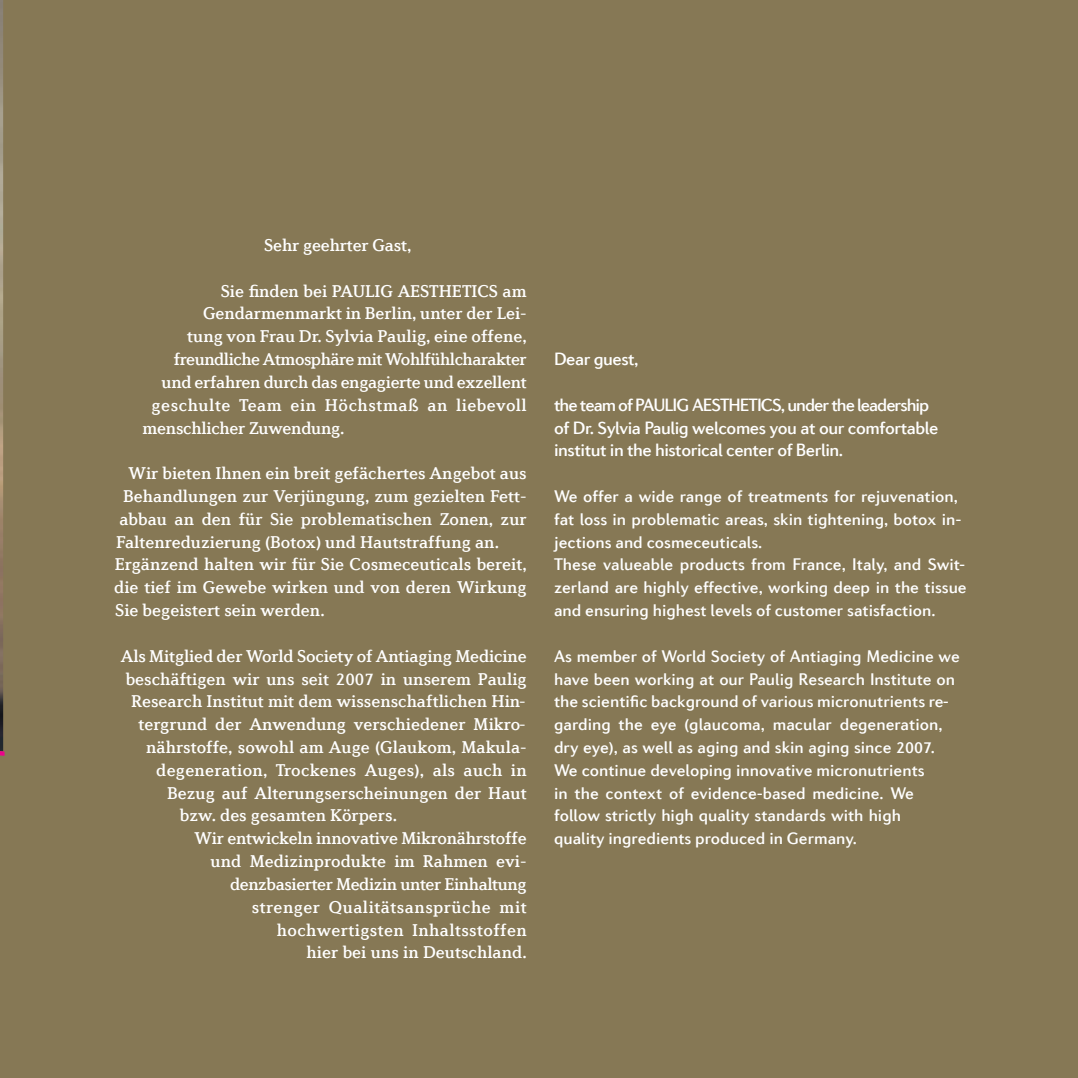
<style>
.page{position:relative;width:1078px;height:1078px;background:#fff}
.page>*{position:absolute;margin:0;border:0;box-sizing:border-box;transform-origin:0 0}
.t1{font:500 18px "Diverda Serif Com";color:#fff}
.t2{font:500 18px/22.8px "Diverda Sans Com";letter-spacing:-.025em;color:#fff}
.t3{font:500 18px "Diverda Serif Com";letter-spacing:-.03em;color:#fff}
.t4{font:500 18px "Diverda Serif Com";letter-spacing:-.02em;color:#fff}
.t5{font:500 18px "Diverda Serif Com";letter-spacing:.03em;color:#fff}
.t6{font:500 18px "Diverda Serif Com";letter-spacing:-.025em;color:#fff}
.t7{font:500 18px "Diverda Serif Com";letter-spacing:.025em;color:#fff}
.t8{font:500 18px "Diverda Serif Com";letter-spacing:.02em;color:#fff}
.t9{font:500 17px/22.8px "Diverda Sans Com";color:#fff}
</style>
<div class="page">
<div style="left:0;top:0;width:1077px;height:1077px;background:#867855"></div>
<img style="left:0;top:0;width:3px;height:715px">
<svg style="left:0;top:715px;width:5px;height:41px"></svg>
<p class="t1" style="left:264px;top:234px;width:148px">Sehr geehrter Gast,</p>
<p class="t1" style="left:221px;top:280px;width:307px">Sie finden bei PAULIG AESTHETICS am</p>
<p class="t1" style="left:203px;top:303px;width:325px">Gendarmenmarkt in Berlin, unter der Lei-</p>
<p class="t1" style="left:187px;top:325px;width:341px">tung von Frau Dr. Sylvia Paulig, eine offene,</p>
<p class="t3" style="left:174px;top:348px;width:354px">freundliche Atmosphäre mit Wohlfühlcharakter</p>
<p class="t4" style="left:162px;top:371px;width:366px">und erfahren durch das engagierte und exzellent</p>
<p class="t5" style="left:151px;top:394px;width:376px">geschulte Team ein Höchstmaß an liebevoll</p>
<p class="t1" style="left:142px;top:417px;width:203px">menschlicher Zuwendung.</p>
<p class="t1" style="left:128px;top:462px;width:399px">Wir bieten Ihnen ein breit gefächertes Angebot aus</p>
<p class="t1" style="left:123px;top:485px;width:405px">Behandlungen zur Verjüngung, zum gezielten Fett-</p>
<p class="t1" style="left:119px;top:508px;width:409px">abbau an den für Sie problematischen Zonen, zur</p>
<p class="t1" style="left:116px;top:531px;width:384px">Faltenreduzierung (Botox) und Hautstraffung an.</p>
<p class="t1" style="left:115px;top:553px;width:413px">Ergänzend halten wir für Sie Cosmeceuticals bereit,</p>
<p class="t1" style="left:114px;top:576px;width:414px">die tief im Gewebe wirken und von deren Wirkung</p>
<p class="t1" style="left:115px;top:599px;width:211px">Sie begeistert sein werden.</p>
<p class="t1" style="left:121px;top:645px;width:407px">Als Mitglied der World Society of Antiaging Medicine</p>
<p class="t1" style="left:126px;top:667px;width:402px">beschäftigen wir uns seit 2007 in unserem Paulig</p>
<p class="t1" style="left:131px;top:690px;width:396px">Research Institut mit dem wissenschaftlichen Hin-</p>
<p class="t1" style="left:138px;top:713px;width:389px">tergrund der Anwendung verschiedener Mikro-</p>
<p class="t1" style="left:146px;top:736px;width:382px">nährstoffe, sowohl am Auge (Glaukom, Makula-</p>
<p class="t1" style="left:156px;top:759px;width:372px">degeneration, Trockenes Auges), als auch in</p>
<p class="t1" style="left:167px;top:781px;width:361px">Bezug auf Alterungserscheinungen der Haut</p>
<p class="t1" style="left:180px;top:804px;width:218px">bzw. des gesamten Körpers.</p>
<p class="t1" style="left:194px;top:827px;width:333px">Wir entwickeln innovative Mikronährstoffe</p>
<p class="t1" style="left:210px;top:850px;width:317px">und Medizinprodukte im Rahmen evi-</p>
<p class="t6" style="left:230px;top:873px;width:298px">denzbasierter Medizin unter Einhaltung</p>
<p class="t7" style="left:252px;top:895px;width:276px">strenger Qualitätsansprüche mit</p>
<p class="t8" style="left:277px;top:918px;width:251px">hochwertigsten Inhaltsstoffen</p>
<p class="t1" style="left:306px;top:941px;width:221px">hier bei uns in Deutschland.</p>
<p class="t2" style="left:554px;top:347px;width:86px">Dear guest,</p>
<p class="t2" style="left:554px;top:393px;width:385px">the team of PAULIG AESTHETICS, under the leadership of Dr. Sylvia Paulig welcomes you at our comfortable institut in the historical center of Berlin.</p>
<p class="t9" style="left:554px;top:484px;width:414px">We offer a wide range of treatments for rejuvenation, fat loss in problematic areas, skin tightening, botox in&shy;jections and cosmeceuticals.<br>These valueable products from France, Italy, and Swit&shy;zerland are highly effective, working deep in the tissue and ensuring highest levels of customer satisfaction.</p>
<p class="t9" style="left:554px;top:644px;width:407px">As member of World Society of Antiaging Medicine we have been working at our Paulig Research Institute on the scientific background of various micronutrients re&shy;garding the eye (glaucoma, macular degeneration, dry eye), as well as aging and skin aging since 2007.<br>We continue developing innovative micronutrients<br>in the context of evidence-based medicine. We follow strictly high quality standards with high<br>quality ingredients produced in Germany.</p>
</div>
